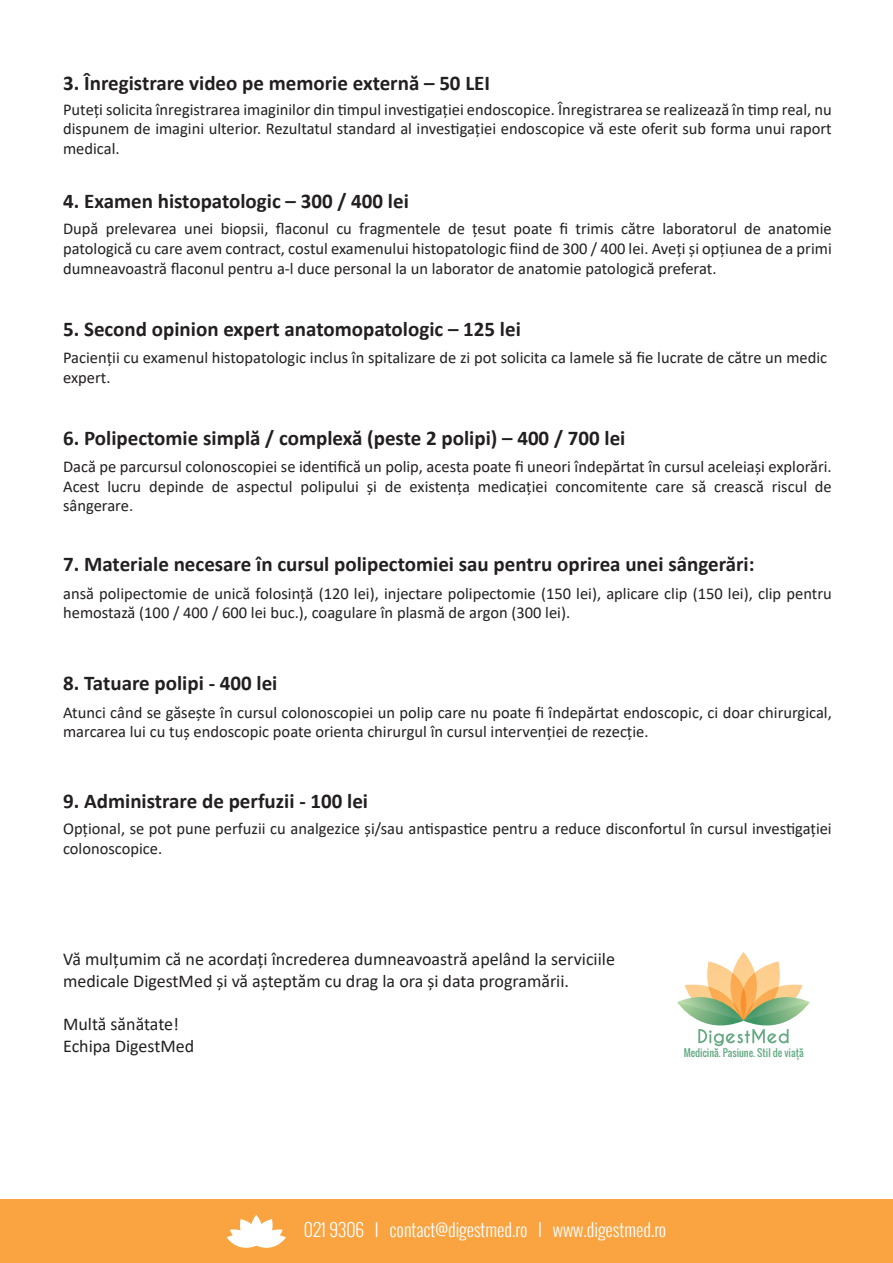
<style>
.page{position:relative;width:893px;height:1263px;background:#fff}
.page>*{position:absolute;margin:0;border:0;box-sizing:border-box;transform-origin:0 0}
.t1{font:700 21px "Calibri";color:#231f20}
.t2{font:18px/21.6px "Calibri";color:#231f20}
.t3{font:300 18px "Oswald";color:#fff}
.t4{font:16.5px/19.8px "Calibri";color:#231f20}
.t5{font:9.9px "Oswald";color:#3d9564}
</style>
<div class="page">
<div style="left:0;top:1200px;width:893px;height:63px;background:#f9a341"></div>
<svg style="left:227px;top:1215px;width:59px;height:33px"></svg>
<svg style="left:677px;top:952px;width:133px;height:94px"></svg>
<p class="t1" style="left:63px;top:69px;width:428px">3. Înregistrare video pe memorie externă – 50 LEI</p>
<p class="t4" style="left:63px;top:99px;width:770px;text-align:justify">Puteți solicita înregistrarea imaginilor din timpul investigației endoscopice. Înregistrarea se realizează în timp real, nu dispunem de imagini ulterior. Rezultatul standard al investigației endoscopice vă este oferit sub forma unui raport medical.</p>
<p class="t1" style="left:63px;top:186px;width:347px">4. Examen histopatologic – 300 / 400 lei</p>
<p class="t4" style="left:63px;top:218px;width:770px;text-align:justify">După prelevarea unei biopsii, flaconul cu fragmentele de țesut poate fi trimis către laboratorul de anatomie patologică cu care avem contract, costul examenului histopatologic fiind de 300 / 400 lei. Aveți și opțiunea de a primi dumneavoastră flaconul pentru a-l duce personal la un laborator de anatomie patologică preferat.</p>
<p class="t1" style="left:63px;top:314px;width:459px">5. Second opinion expert anatomopatologic – 125 lei</p>
<p class="t4" style="left:63px;top:347px;width:766px">Pacienții cu examenul histopatologic inclus în spitalizare de zi pot solicita ca lamele să fie lucrate de către un medic expert.</p>
<p class="t1" style="left:63px;top:423px;width:564px">6. Polipectomie simplă / complexă (peste 2 polipi) – 400 / 700 lei</p>
<p class="t4" style="left:63px;top:456px;width:770px;text-align:justify">Dacă pe parcursul colonoscopiei se identifică un polip, acesta poate fi uneori îndepărtat în cursul aceleiași explorări.<br>Acest lucru depinde de aspectul polipului și de existența medicației concomitente care să crească riscul de sângerare.</p>
<p class="t1" style="left:63px;top:549px;width:693px">7. Materiale necesare în cursul polipectomiei sau pentru oprirea unei sângerări:</p>
<p class="t4" style="left:63px;top:583px;width:770px">ansă polipectomie de unică folosință (120 lei), injectare polipectomie (150 lei), aplicare clip (150 lei), clip pentru hemostază (100 / 400 / 600 lei buc.), coagulare în plasmă de argon (300 lei).</p>
<p class="t1" style="left:63px;top:668px;width:216px">8. Tatuare polipi - 400 lei</p>
<p class="t4" style="left:63px;top:702px;width:770px">Atunci când se găsește în cursul colonoscopiei un polip care nu poate fi îndepărtat endoscopic, ci doar chirurgical, marcarea lui cu tuș endoscopic poate orienta chirurgul în cursul intervenției de rezecție.</p>
<p class="t1" style="left:63px;top:786px;width:306px">9. Administrare de perfuzii - 100 lei</p>
<p class="t4" style="left:63px;top:819px;width:770px">Opțional, se pot pune perfuzii cu analgezice și/sau antispastice pentru a reduce disconfortul în cursul investigației colonoscopice.</p>
<p class="t2" style="left:63px;top:948px;width:553px">Vă mulțumim că ne acordați încrederea dumneavoastră apelând la serviciile medicale DigestMed și vă așteptăm cu drag la ora și data programării.</p>
<p class="t2" style="left:63px;top:1013px;width:133px">Multă sănătate!<br>Echipa DigestMed</p>
<p class="t5" style="left:683px;top:1045px;width:122px">Medicină. Pasiune. Stil de viață</p>
<p class="t3" style="left:304px;top:1216px;width:364px">021 9306 I contact@digestmed.ro I www.digestmed.ro</p>
</div>
